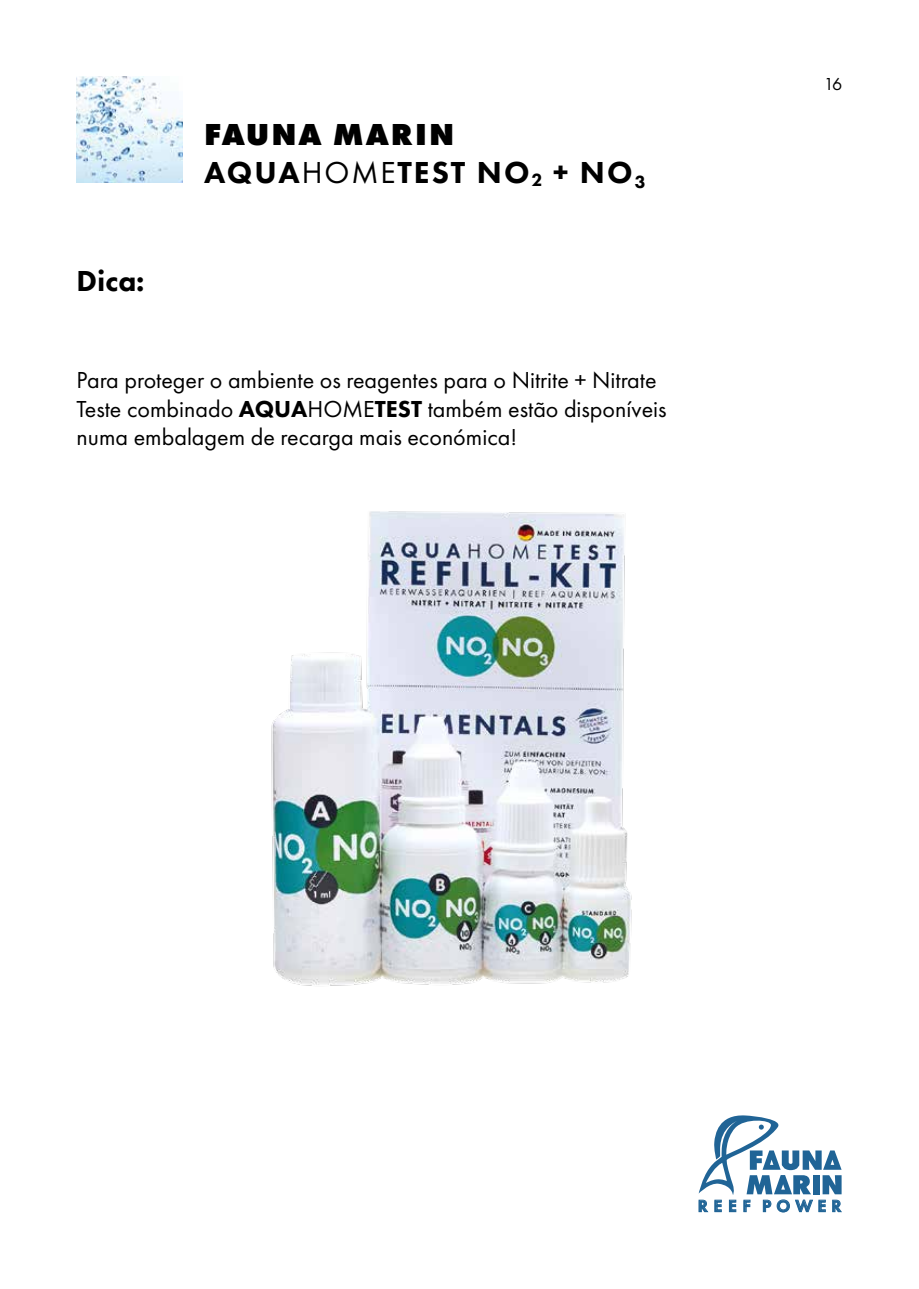
<style>
.page{position:relative;width:919px;height:1289px;background:#fff}
.page>*{position:absolute;margin:0;border:0;box-sizing:border-box;transform-origin:0 0}
.t1{font:800 31.5px/37.8px "Futura PT";letter-spacing:.06em;color:#000}
.t2{font:800 30px "Futura PT";color:#000}
.t3{font:24px/28.8px "Futura PT";color:#000}
.t4{font:18px "Futura PT";color:#000}
.t5{font:600 17.25px "Futura PT";letter-spacing:.31em;color:#206496}
.s1{font-style:inherit}
.s2{font-weight:400}
.s3{font-weight:800}
</style>
<div class="page">
<svg style="left:698px;top:1115px;width:143px;height:79px"></svg>
<img style="left:77px;top:77px;width:106px;height:106px">
<img style="left:271px;top:511px;width:361px;height:475px">
<p class="t2" style="left:77px;top:262px;width:70px">Dica:</p>
<h1 class="t1" style="left:204px;top:115px;width:443px"><span class="s1">FAUNA MARIN<br></span>AQUA<span class="s2">HOME</span>TEST NO<sub>2</sub> + NO<sub>3</sub></h1>
<p class="t3" style="left:77px;top:365px;width:591px">Para proteger o ambiente os reagentes para o Nitrite + Nitrate<br>Teste combinado <span class="s3">AQUA</span>HOME<span class="s3">TEST</span> também estão disponíveis numa embalagem de recarga mais económica!</p>
<p class="t4" style="left:823px;top:74px;width:20px">16</p>
<p class="t5" style="left:697px;top:1195px;width:145px">REEF POWER</p>
</div>
